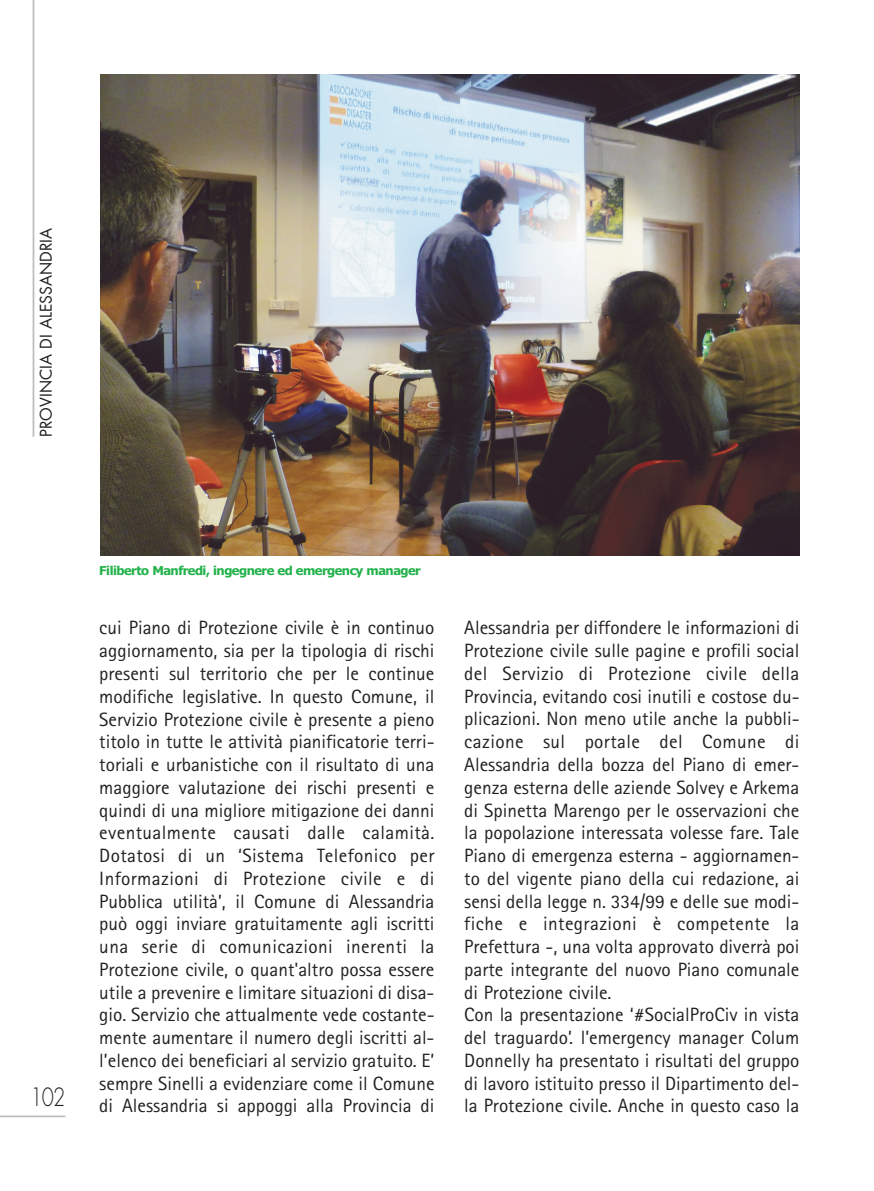
<style>
.page{position:relative;width:874px;height:1191px;background:#fff}
.page>*{position:absolute;margin:0;border:0;box-sizing:border-box;transform-origin:0 0}
.t1{font:300 24.5px "Futura";color:#231f20;scale:.8 1}
.t2{font:19.25px/22.8px "Rotis Sans Serif";color:#231f20;text-align:justify}
.t3{font:15.75px "Futura";color:#231f20}
.t4{font:700 12.25px "Tahoma";letter-spacing:-.04em;color:#23b24b;scale:1.05 1}
</style>
<div class="page">
<hr style="left:0;top:1115px;width:65px;height:2px;background:#bcbdc0">
<hr style="left:33px;top:0;width:1px;height:437px;background:#bcbdc0">
<img style="left:101px;top:74px;width:698px;height:482px">
<p class="t3" style="left:39px;top:437px;width:210px;rotate:-90deg">PROVINCIA DI ALESSANDRIA</p>
<p class="t1" style="left:30px;top:1086px;width:45px">102</p>
<p class="t4" style="left:99px;top:566px;width:307px">Filiberto Manfredi, ingegnere ed emergency manager</p>
<p class="t2" style="left:99px;top:618px;width:336px">cui Piano di Protezione civile è in continuo aggiornamento, sia per la tipologia di rischi presenti sul territorio che per le continue modifiche legislative. In questo Comune, il Servizio Protezione civile è presente a pieno titolo in tutte le attività pianificatorie terri&shy;toriali e urbanistiche con il risultato di una maggiore valutazione dei rischi presenti e quindi di una migliore mitigazione dei danni eventualmente causati dalle calamità.<br>Dotatosi di un ‘Sistema Telefonico per Informazioni di Protezione civile e di Pubblica utilità’, il Comune di Alessandria può oggi inviare gratuitamente agli iscritti una serie di comunicazioni inerenti la Protezione civile, o quant'altro possa essere utile a prevenire e limitare situazioni di disa&shy;gio. Servizio che attualmente vede costante&shy;mente aumentare il numero degli iscritti al&shy;l’elenco dei beneficiari al servizio gratuito. E’ sempre Sinelli a evidenziare come il Comune di Alessandria si appoggi alla Provincia di</p>
<p class="t2" style="left:464px;top:618px;width:336px;text-align:left">Alessandria per diffondere le informazioni di Protezione civile sulle pagine e profili social del Servizio di Protezione civile della Provincia, evitando cosi inutili e costose du&shy;plicazioni. Non meno utile anche la pubbli&shy;cazione sul portale del Comune di Alessandria della bozza del Piano di emer&shy;genza esterna delle aziende Solvey e Arkema di Spinetta Marengo per le osservazioni che la popolazione interessata volesse fare. Tale Piano di emergenza esterna - aggiornamen&shy;to del vigente piano della cui redazione, ai sensi della legge n. 334/99 e delle sue modi&shy;fiche e integrazioni è competente la Prefettura -, una volta approvato diverrà poi parte integrante del nuovo Piano comunale di Protezione civile.<br>Con la presentazione ‘#SocialProCiv in vista del traguardo’. l’emergency manager Colum Donnelly ha presentato i risultati del gruppo di lavoro istituito presso il Dipartimento del&shy;la Protezione civile. Anche in questo caso la</p>
</div>
